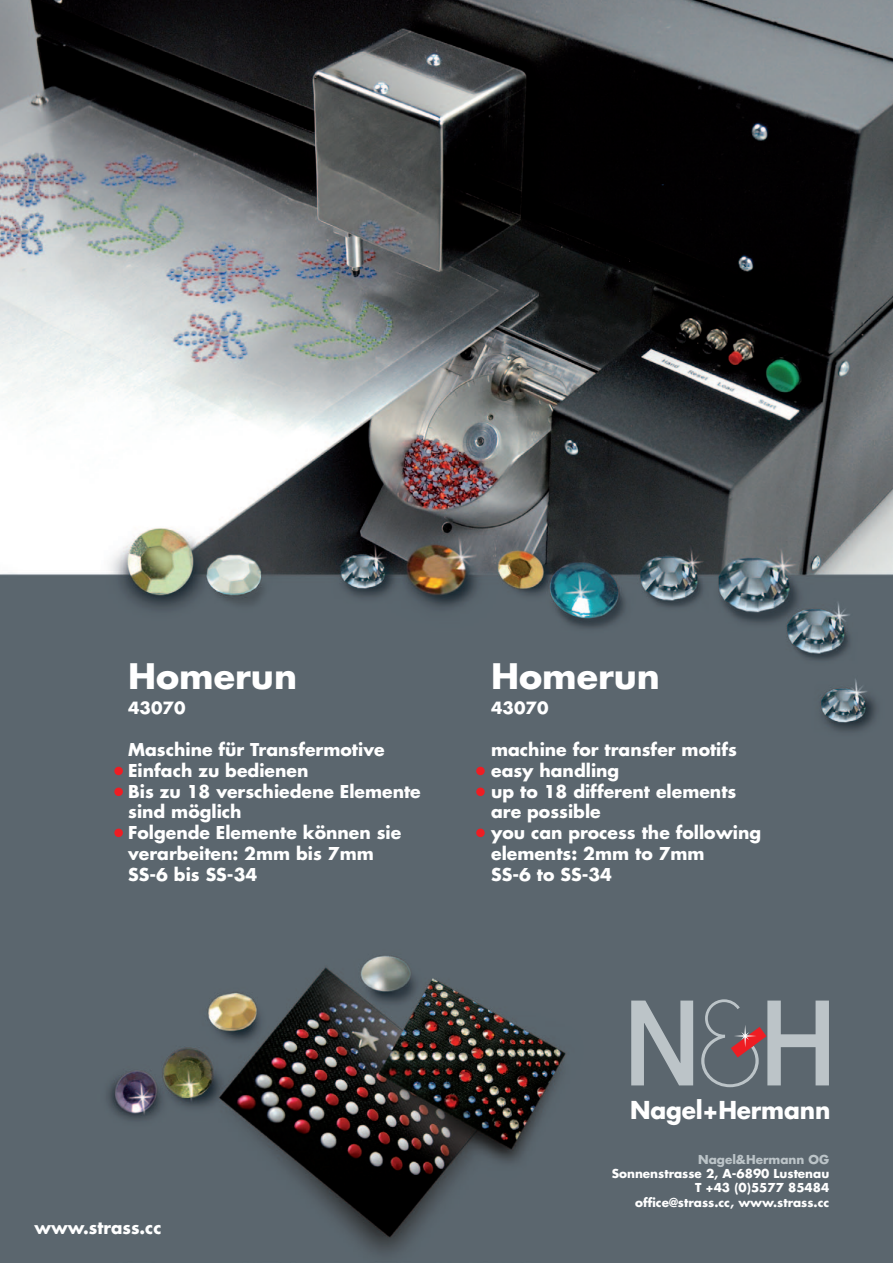
<style>
.page{position:relative;width:893px;height:1263px;background:#fff}
.page>*{position:absolute;margin:0;border:0;box-sizing:border-box;transform-origin:0 0}
.t1{font:700 34.2px "Futura";color:#fff}
.t2{font:700 24px "Futura";letter-spacing:-.01em;color:#fff}
.t3{font:700 17.25px "Futura";color:#fff}
.t4{font:700 16.35px "Futura";color:#fff}
.t5{font:700 12px "Futura";color:#fff}
.t6{font:700 12px "Futura";color:#bcc4c8}
</style>
<div class="page">
<img style="left:0;top:0;width:893px;height:1263px">
<div style="left:114px;top:767px;width:9px;height:8px;background:#ee1d23;border-radius:50%"></div>
<div style="left:476px;top:767px;width:9px;height:8px;background:#ee1d23;border-radius:50%"></div>
<div style="left:114px;top:787px;width:9px;height:9px;background:#ee1d23;border-radius:50%"></div>
<div style="left:476px;top:787px;width:9px;height:9px;background:#ee1d23;border-radius:50%"></div>
<div style="left:114px;top:828px;width:9px;height:9px;background:#ee1d23;border-radius:50%"></div>
<div style="left:476px;top:828px;width:9px;height:9px;background:#ee1d23;border-radius:50%"></div>
<svg style="left:631px;top:1000px;width:62px;height:85px;background:#929ba1"></svg>
<svg style="left:701px;top:999px;width:128px;height:88px;background:#7d7f86"></svg>
<p class="t1" style="left:128px;top:653px;width:170px">Homerun</p>
<p class="t4" style="left:128px;top:697px;width:59px">43070</p>
<p class="t3" style="left:128px;top:738px;width:258px">Maschine für Transfermotive</p>
<p class="t3" style="left:128px;top:759px;width:182px">Einfach zu bedienen</p>
<p class="t3" style="left:128px;top:780px;width:294px">Bis zu 18 verschiedene Elemente</p>
<p class="t3" style="left:128px;top:800px;width:115px">sind möglich</p>
<p class="t3" style="left:128px;top:821px;width:275px">Folgende Elemente können sie</p>
<p class="t3" style="left:128px;top:842px;width:247px">verarbeiten: 2mm bis 7mm</p>
<p class="t3" style="left:128px;top:863px;width:131px">SS-6 bis SS-34</p>
<p class="t1" style="left:491px;top:653px;width:170px">Homerun</p>
<p class="t4" style="left:491px;top:697px;width:59px">43070</p>
<p class="t3" style="left:491px;top:738px;width:247px">machine for transfer motifs</p>
<p class="t3" style="left:491px;top:759px;width:130px">easy handling</p>
<p class="t3" style="left:491px;top:780px;width:247px">up to 18 different elements</p>
<p class="t3" style="left:491px;top:800px;width:111px">are possible</p>
<p class="t3" style="left:491px;top:821px;width:272px">you can process the following</p>
<p class="t3" style="left:491px;top:842px;width:215px">elements: 2mm to 7mm</p>
<p class="t3" style="left:491px;top:863px;width:122px">SS-6 to SS-34</p>
<p class="t3" style="left:35px;top:1216px;width:128px">www.strass.cc</p>
<p class="t2" style="left:630px;top:1094px;width:202px">Nagel+Hermann</p>
<p class="t6" style="left:698px;top:1151px;width:133px">Nagel&amp;Hermann OG</p>
<p class="t5" style="left:612px;top:1165px;width:219px">Sonnenstrasse 2, A-6890 Lustenau</p>
<p class="t5" style="left:695px;top:1180px;width:136px">T +43 (0)5577 85484</p>
<p class="t5" style="left:635px;top:1194px;width:196px">office@strass.cc, www.strass.cc</p>
</div>
